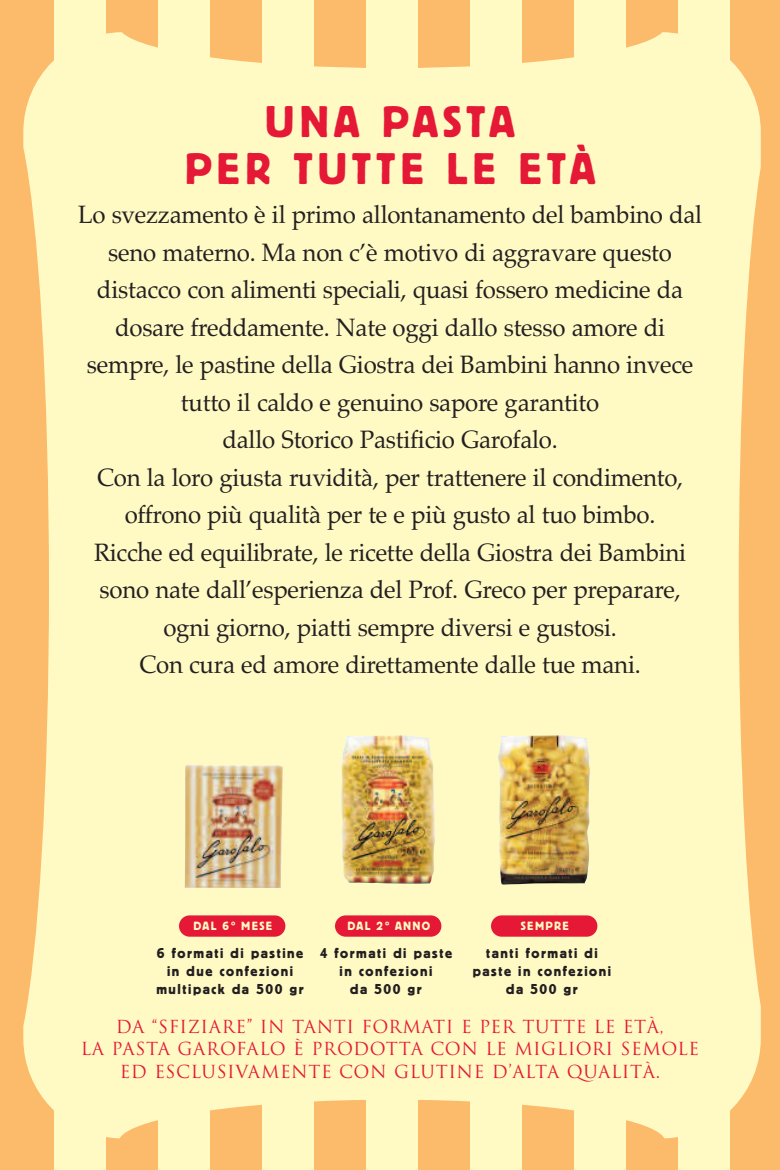
<style>
.page{position:relative;width:780px;height:1170px;background:#fff}
.page>*{position:absolute;margin:0;border:0;box-sizing:border-box;transform-origin:0 0}
.t1{font:46.25px/46.2px "Block T";letter-spacing:.105em;color:#e51836;text-align:center}
.t2{font:25px/37.5px "Palatino";letter-spacing:-.01em;color:#231f20;text-align:center;scale:.96 1}
.t3{font:17.5px/22.5px "Trajan";letter-spacing:.03em;color:#e51836;text-align:center}
.t4{font:15px/18px "Block T";letter-spacing:.105em;color:#231f20;text-align:center}
.t5{font:12.5px "Block T";letter-spacing:.105em;color:#fffac4}
</style>
<div class="page">
<div style="left:0;top:0;width:780px;height:1169px;background:#fcba6b"></div>
<div style="left:54px;top:0;width:52px;height:1169px;background:#fffac4"></div>
<div style="left:158px;top:0;width:52px;height:1169px;background:#fffac4"></div>
<div style="left:262px;top:0;width:52px;height:1169px;background:#fffac4"></div>
<div style="left:366px;top:0;width:52px;height:1169px;background:#fffac4"></div>
<div style="left:470px;top:0;width:52px;height:1169px;background:#fffac4"></div>
<div style="left:573px;top:0;width:52px;height:1169px;background:#fffac4"></div>
<div style="left:677px;top:0;width:52px;height:1169px;background:#fffac4"></div>
<div style="left:23px;top:32px;width:737px;height:1106px;background:#fffac4"></div>
<img style="left:185px;top:764px;width:98px;height:123px">
<div style="left:179px;top:915px;width:106px;height:21px;background:#e51836;border-radius:11px"></div>
<img style="left:340px;top:735px;width:95px;height:148px">
<div style="left:335px;top:915px;width:106px;height:21px;background:#e51836;border-radius:11px"></div>
<img style="left:497px;top:735px;width:93px;height:149px">
<div style="left:491px;top:915px;width:106px;height:21px;background:#e51836;border-radius:11px"></div>
<h1 class="t1" style="left:185px;top:98px;width:412px">UNA PASTA<br>PER TUTTE LE ETÀ</h1>
<p class="t2" style="left:78px;top:196px;width:651px">Lo svezzamento è il primo allontanamento del bambino dal seno materno. Ma non c’è motivo di aggravare questo distacco con alimenti speciali, quasi fossero medicine da dosare freddamente. Nate oggi dallo stesso amore di sempre, le pastine della Giostra dei Bambini hanno invece tutto il caldo e genuino sapore garantito<br>dallo Storico Pastificio Garofalo.<br>Con la loro giusta ruvidità, per trattenere il condimento, offrono più qualità per te e più gusto al tuo bimbo.<br>Ricche ed equilibrate, le ricette della Giostra dei Bambini sono nate dall’esperienza del Prof. Greco per preparare, ogni giorno, piatti sempre diversi e gustosi.<br>Con cura ed amore direttamente dalle tue mani.</p>
<p class="t5" style="left:202px;top:917px;width:71px">AL 6° MESE</p>
<p class="t5" style="left:356px;top:917px;width:75px">AL 2° ANNO</p>
<p class="t5" style="left:521px;top:917px;width:49px">SEMPRE</p>
<p class="t4" style="left:156px;top:944px;width:148px">6 formati di pastine in due confezioni multipack da 500 g</p>
<p class="t4" style="left:320px;top:944px;width:133px">4 formati di paste in confezioni<br>da 500 g</p>
<p class="t4" style="left:473px;top:944px;width:140px">tanti formati di paste in confezioni da 500 g</p>
<p class="t3" style="left:81px;top:1015px;width:619px">DA “SFIZIARE” IN TANTI FORMATI E PER TUTTE LE ETÀ,<br>LA PASTA GAROFALO È PRODOTTA CON LE MIGLIORI SEMOLE<br>ED ESCLUSIVAMENTE CON GLUTINE D’ALTA QUALITÀ.</p>
</div>
